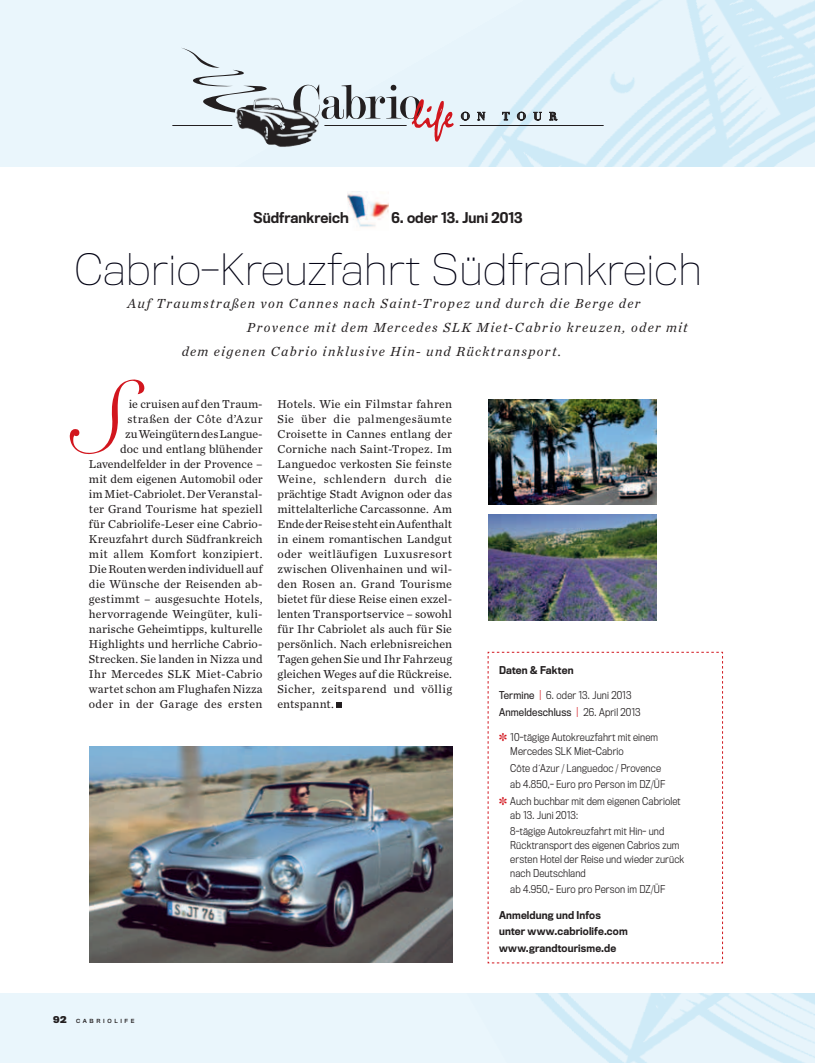
<style>
.page{position:relative;width:815px;height:1063px;background:#fff}
.page>*{position:absolute;margin:0;border:0;box-sizing:border-box;transform-origin:0 0}
.t1{font:100 40.12px "Titling Gothic FB Normal";letter-spacing:.01em;color:#000012}
.t2{font:italic 13.75px "Chronicle Text G1";letter-spacing:.095em;color:#231f20}
.t3{font:500 13.75px "Titling Gothic FB Narrow";letter-spacing:.005em;color:#231f20}
.t4{font:12px/15px "Chronicle Text G2";letter-spacing:.01em;color:#231f20;text-align:right}
.t5{font:700 10.75px "Didot";color:#231f20}
.t6{font:300 10px/13.8px "Titling Gothic FB Narrow";letter-spacing:.015em;color:#231f20}
.t7{font:500 10px/16.6px "Titling Gothic FB Narrow";letter-spacing:.015em;color:#231f20}
.t8{font:5.25px "Titling Gothic FB Normal Standard";letter-spacing:.5em;color:#231f20}
.s1{font-family:"Titling Gothic FB Normal";font-weight:700;font-size:8.75px}
.s2{font-weight:400}
.s3{color:#d2161e}
</style>
<div class="page">
<img style="left:51px;top:0;width:764px;height:1063px">
<div style="left:0;top:168px;width:815px;height:825px;background:#fff"></div>
<svg style="left:336px;top:702px;width:6px;height:6px"></svg>
<img style="left:89px;top:747px;width:363px;height:216px">
<img style="left:488px;top:399px;width:168px;height:106px">
<img style="left:488px;top:515px;width:168px;height:105px">
<svg style="left:487px;top:652px;width:236px;height:312px"></svg>
<img style="left:347px;top:191px;width:41px;height:36px">
<hr style="left:460px;top:125px;width:144px;height:1px;background:#231f20">
<hr style="left:172px;top:125px;width:60px;height:1px;background:#231f20">
<svg style="left:461px;top:112px;width:9px;height:8px"></svg>
<svg style="left:477px;top:112px;width:8px;height:8px"></svg>
<svg style="left:502px;top:112px;width:7px;height:8px"></svg>
<svg style="left:517px;top:112px;width:9px;height:8px"></svg>
<svg style="left:533px;top:112px;width:9px;height:8px"></svg>
<svg style="left:549px;top:112px;width:8px;height:8px"></svg>
<svg style="left:289px;top:85px;width:165px;height:57px;background:#cccbd1"></svg>
<svg style="left:181px;top:48px;width:87px;height:77px;background:#d9e3e9"></svg>
<img style="left:230px;top:90px;width:91px;height:70px">
<p class="t5" style="left:461px;top:110px;width:26px">O N</p>
<p class="t5" style="left:502px;top:110px;width:56px">TOUR</p>
<p class="t3" style="left:254px;top:210px;width:96px">Südfrankreich</p>
<p class="t3" style="left:391px;top:210px;width:133px">6. oder 13. Juni 2013</p>
<h1 class="t1" style="left:74px;top:246px;width:629px">Cabrio-Kreuzfahrt Südfrankreich</h1>
<p class="t2" style="left:127px;top:293px;width:515px">Auf Traumstraßen von Cannes nach Saint-Tropez und durch die Berge der</p>
<p class="t2" style="left:247px;top:317px;width:443px">Provence mit dem Mercedes SLK Miet-Cabrio kreuzen, oder mit</p>
<p class="t2" style="left:182px;top:341px;width:381px">dem eigenen Cabrio inklusive Hin- und Rücktransport.</p>
<p class="t4" style="left:89px;top:395px;width:175px">ie cruisen auf den Traum&shy;straßen der Côte d’Azur<br>zu Weingütern des Langue-<br>doc und entlang blühender<br>Lavendelfelder in der Provence – mit dem eigenen Automobil oder im Miet-Cabriolet. Der Veranstal&shy;ter Grand Tourisme hat speziell für Cabriolife-Leser eine Cabrio-<br>Kreuzfahrt durch Südfrankreich mit allem Komfort konzipiert.<br>Die Routen werden individuell auf die Wünsche der Reisenden ab&shy;gestimmt – ausgesuchte Hotels, hervorragende Weingüter, kuli&shy;narische Geheimtipps, kulturelle<br>Highlights und herrliche Cabrio-<br>Strecken. Sie landen in Nizza und<br>Ihr Mercedes SLK Miet-Cabrio wartet schon am Flughafen Nizza oder in der Garage des ersten</p>
<p class="t4" style="left:278px;top:396px;width:176px;text-align:justify">Hotels. Wie ein Filmstar fahren Sie über die palmengesäumte Croisette in Cannes entlang der Corniche nach Saint-Tropez. Im Languedoc verkosten Sie feinste Weine, schlendern durch die prächtige Stadt Avignon oder das mittelalterliche Carcassonne. Am Ende der Reise steht ein Aufenthalt in einem romantischen Landgut oder weitläufigen Luxusresort zwischen Olivenhainen und wil&shy;den Rosen an. Grand Tourisme bietet für diese Reise einen exzel&shy;lenten Transportservice – sowohl für Ihr Cabriolet als auch für Sie persönlich. Nach erlebnisreichen Tagen gehen Sie und Ihr Fahrzeug gleichen Weges auf die Rückreise.<br>Sicher, zeitsparend und völlig entspannt.</p>
<p class="t8" style="left:53px;top:1018px;width:83px"><span class="s1">92</span> CABRIOLIFE</p>
<p class="t7" style="left:499px;top:661px;width:76px">Daten &amp; Fakten</p>
<p class="t6" style="left:499px;top:687px;width:143px;line-height:16.6px"><span class="s2">Termine</span> <span class="s3">|</span> 6. oder 13. Juni 2013<br><span class="s2">Anmeldeschluss</span> <span class="s3">|</span> 26. April 2013</p>
<p class="t6" style="left:510px;top:731px;width:149px;text-indent:-11px"><span class="s3">✽</span> 10-tägige Autokreuzfahrt mit einem<br>Mercedes SLK Miet-Cabrio</p>
<p class="t6" style="left:510px;top:761px;width:152px">Côte d´Azur / Languedoc / Provence</p>
<p class="t6" style="left:510px;top:778px;width:157px">ab 4.850,- Euro pro Person im DZ/ÜF</p>
<p class="t6" style="left:499px;top:794px;width:183px"><span class="s3">✽</span> Auch buchbar mit dem eigenen Cabriolet</p>
<p class="t6" style="left:510px;top:807px;width:156px;line-height:16.6px">ab 13. Juni 2013:<br>8-tägige Autokreuzfahrt mit Hin- und</p>
<p class="t6" style="left:510px;top:838px;width:175px">Rücktransport des eigenen Cabrios zum ersten Hotel der Reise und wieder zurück nach Deutschland</p>
<p class="t6" style="left:510px;top:882px;width:156px">ab 4.950,- Euro pro Person im DZ/ÜF</p>
<p class="t7" style="left:499px;top:907px;width:130px">Anmeldung und Infos unter www.cabriolife.com www.grandtourisme.de</p>
</div>
